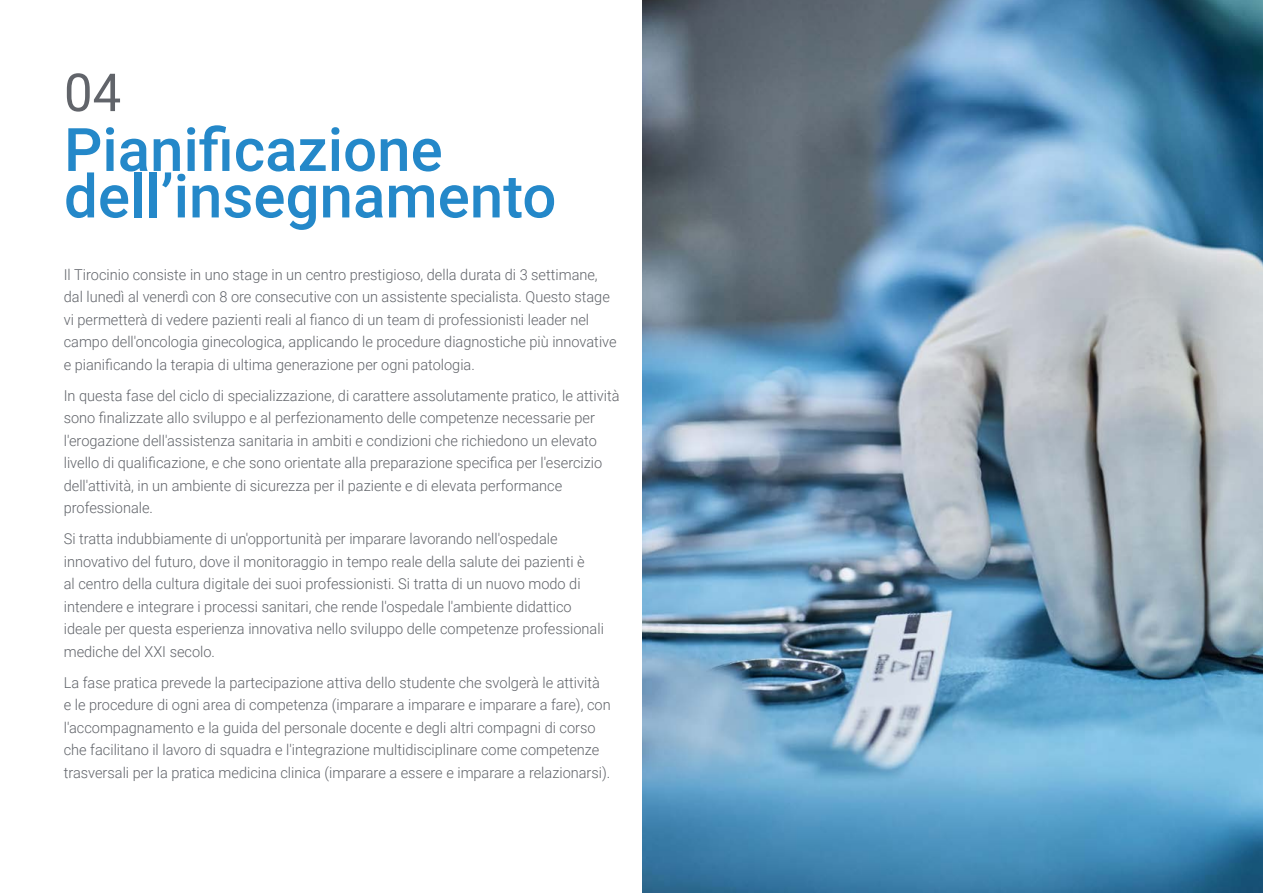
<style>
.page{position:relative;width:1263px;height:893px;background:#fff}
.page>*{position:absolute;margin:0;border:0;box-sizing:border-box;transform-origin:0 0}
.t1{font:500 60px/46.5px "Roboto";color:#2488c9}
.t2{font:52.5px "Roboto";color:#61646a}
.t3{font:300 15px/22.5px "Roboto";color:#61646a}
</style>
<div class="page">
<img style="left:642px;top:0;width:621px;height:893px">
<h2 class="t2" style="left:64px;top:56px;width:59px">04</h2>
<h1 class="t1" style="left:64px;top:124px;width:494px">Pianificazione dell’insegnamento</h1>
<p class="t3" style="left:64px;top:262px;width:554px">Il Tirocinio consiste in uno stage in un centro prestigioso, della durata di 3 settimane, dal lunedì al venerdì con 8 ore consecutive con un assistente specialista. Questo stage vi permetterà di vedere pazienti reali al fianco di un team di professionisti leader nel campo dell'oncologia ginecologica, applicando le procedure diagnostiche più innovative e pianificando la terapia di ultima generazione per ogni patologia.</p>
<p class="t3" style="left:64px;top:383px;width:557px">In questa fase del ciclo di specializzazione, di carattere assolutamente pratico, le attività sono finalizzate allo sviluppo e al perfezionamento delle competenze necessarie per l'erogazione dell'assistenza sanitaria in ambiti e condizioni che richiedono un elevato livello di qualificazione, e che sono orientate alla preparazione specifica per l'esercizio dell'attività, in un ambiente di sicurezza per il paziente e di elevata performance professionale.</p>
<p class="t3" style="left:64px;top:527px;width:542px">Si tratta indubbiamente di un'opportunità per imparare lavorando nell'ospedale innovativo del futuro, dove il monitoraggio in tempo reale della salute dei pazienti è<br>al centro della cultura digitale dei suoi professionisti. Si tratta di un nuovo modo di intendere e integrare i processi sanitari, che rende l'ospedale l'ambiente didattico ideale per questa esperienza innovativa nello sviluppo delle competenze professionali mediche del XXI secolo.</p>
<p class="t3" style="left:64px;top:670px;width:548px">La fase pratica prevede la partecipazione attiva dello studente che svolgerà le attività e le procedure di ogni area di competenza (imparare a imparare e imparare a fare), con l'accompagnamento e la guida del personale docente e degli altri compagni di corso che facilitano il lavoro di squadra e l'integrazione multidisciplinare come competenze trasversali per la pratica medicina clinica (imparare a essere e imparare a relazionarsi).</p>
</div>
